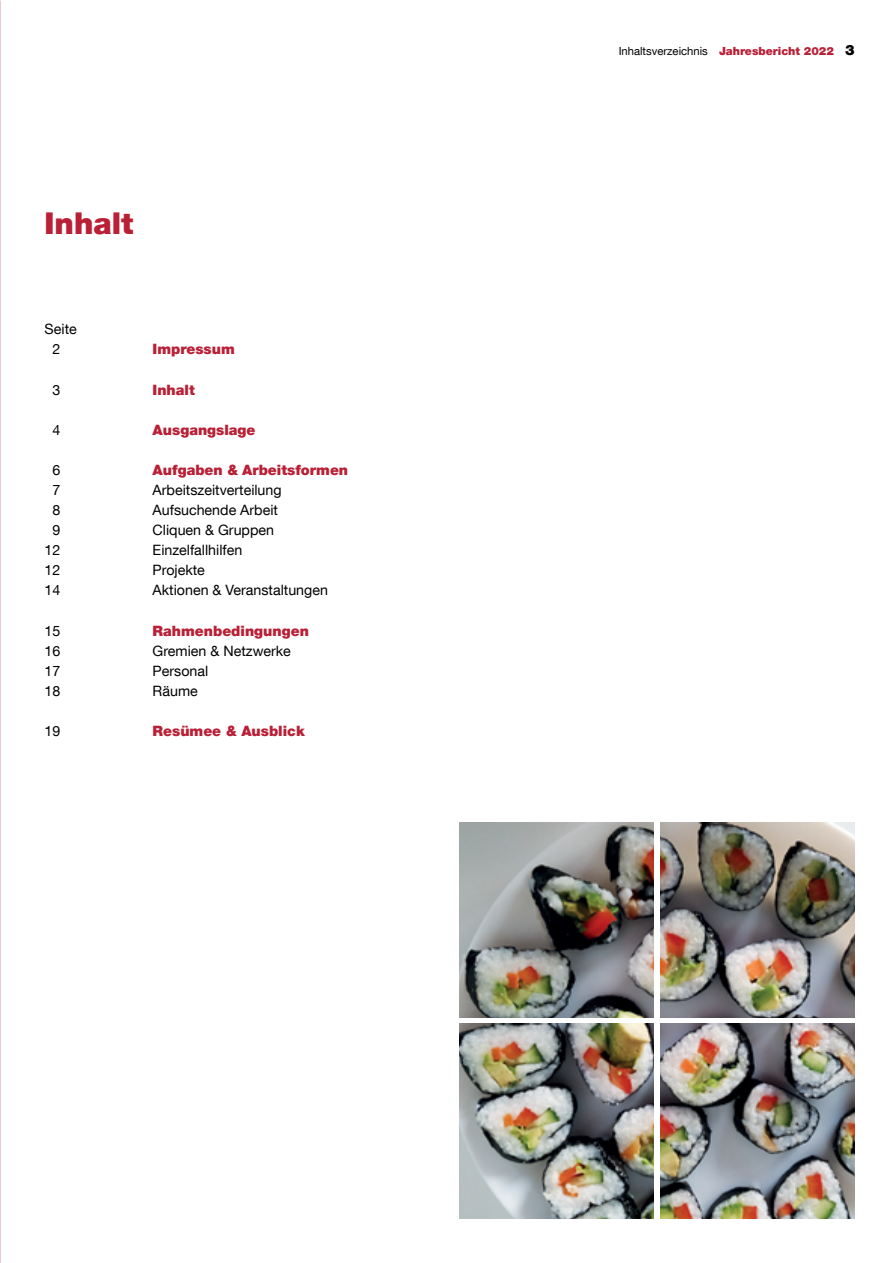
<style>
.page{position:relative;width:893px;height:1263px;background:#fff}
.page>*{position:absolute;margin:0;border:0;box-sizing:border-box;transform-origin:0 0}
.Head_15_auf_16_74{font:900 30px "Helvetica Neue LT Com";color:#b91f35}
.Copy_9_5_auf_13_394{font:14.25px "Helvetica Neue LT Com";color:#000}
.Copy_9_5_auf_13_394-2{font:900 14.25px "Helvetica Neue LT Com";color:#b91f35}
.Copy_8_5_auf_11_16{font:11.25px "Helvetica Neue LT Com";color:#000}
.s1{font-weight:900;color:#b91f35}
.s2{font-weight:900;font-size:14.25px}
</style>
<div class="page">
<img style="left:459px;top:1024px;width:195px;height:194px">
<img style="left:660px;top:1024px;width:195px;height:194px">
<img style="left:459px;top:823px;width:195px;height:194px">
<img style="left:660px;top:823px;width:195px;height:194px">
<p class="Head_15_auf_16_74" style="left:45px;top:205px;width:90px">Inhalt</p>
<p class="Copy_9_5_auf_13_394" style="left:45px;top:320px;width:34px">Seite</p>
<p class="Copy_9_5_auf_13_394" style="left:53px;top:340px;width:9px">2</p>
<p class="Copy_9_5_auf_13_394-2" style="left:153px;top:341px;width:84px">Impressum</p>
<p class="Copy_9_5_auf_13_394" style="left:53px;top:381px;width:9px">3</p>
<p class="Copy_9_5_auf_13_394-2" style="left:153px;top:381px;width:44px">Inhalt</p>
<p class="Copy_9_5_auf_13_394" style="left:53px;top:421px;width:9px">4</p>
<p class="Copy_9_5_auf_13_394-2" style="left:153px;top:421px;width:104px">Ausgangslage</p>
<p class="Copy_9_5_auf_13_394" style="left:53px;top:461px;width:9px">6</p>
<p class="Copy_9_5_auf_13_394-2" style="left:153px;top:461px;width:197px">Aufgaben &amp; Arbeitsformen</p>
<p class="Copy_9_5_auf_13_394" style="left:53px;top:481px;width:9px">7</p>
<p class="Copy_9_5_auf_13_394" style="left:153px;top:481px;width:131px">Arbeitszeitverteilung</p>
<p class="Copy_9_5_auf_13_394" style="left:53px;top:501px;width:9px">8</p>
<p class="Copy_9_5_auf_13_394" style="left:153px;top:501px;width:127px">Aufsuchende Arbeit</p>
<p class="Copy_9_5_auf_13_394" style="left:53px;top:521px;width:9px">9</p>
<p class="Copy_9_5_auf_13_394" style="left:153px;top:521px;width:123px">Cliquen &amp; Gruppen</p>
<p class="Copy_9_5_auf_13_394" style="left:45px;top:541px;width:17px">12</p>
<p class="Copy_9_5_auf_13_394" style="left:153px;top:541px;width:91px">Einzelfallhilfen</p>
<p class="Copy_9_5_auf_13_394" style="left:45px;top:561px;width:17px">12</p>
<p class="Copy_9_5_auf_13_394" style="left:153px;top:561px;width:54px">Projekte</p>
<p class="Copy_9_5_auf_13_394" style="left:45px;top:582px;width:17px">14</p>
<p class="Copy_9_5_auf_13_394" style="left:153px;top:582px;width:177px">Aktionen &amp; Veranstaltungen</p>
<p class="Copy_9_5_auf_13_394" style="left:45px;top:622px;width:17px">15</p>
<p class="Copy_9_5_auf_13_394-2" style="left:153px;top:622px;width:158px">Rahmenbedingungen</p>
<p class="Copy_9_5_auf_13_394" style="left:45px;top:642px;width:17px">16</p>
<p class="Copy_9_5_auf_13_394" style="left:153px;top:642px;width:140px">Gremien &amp; Netzwerke</p>
<p class="Copy_9_5_auf_13_394" style="left:45px;top:662px;width:17px">17</p>
<p class="Copy_9_5_auf_13_394" style="left:153px;top:662px;width:57px">Personal</p>
<p class="Copy_9_5_auf_13_394" style="left:45px;top:682px;width:17px">18</p>
<p class="Copy_9_5_auf_13_394" style="left:153px;top:682px;width:47px">Räume</p>
<p class="Copy_9_5_auf_13_394" style="left:45px;top:722px;width:17px">19</p>
<p class="Copy_9_5_auf_13_394-2" style="left:153px;top:722px;width:154px">Resümee &amp; Ausblick</p>
<p class="Copy_8_5_auf_11_16" style="left:619px;top:44px;width:238px">Inhaltsverzeichnis <span class="s1">Jahresbericht 2022</span> <span class="s2">3</span></p>
</div>
